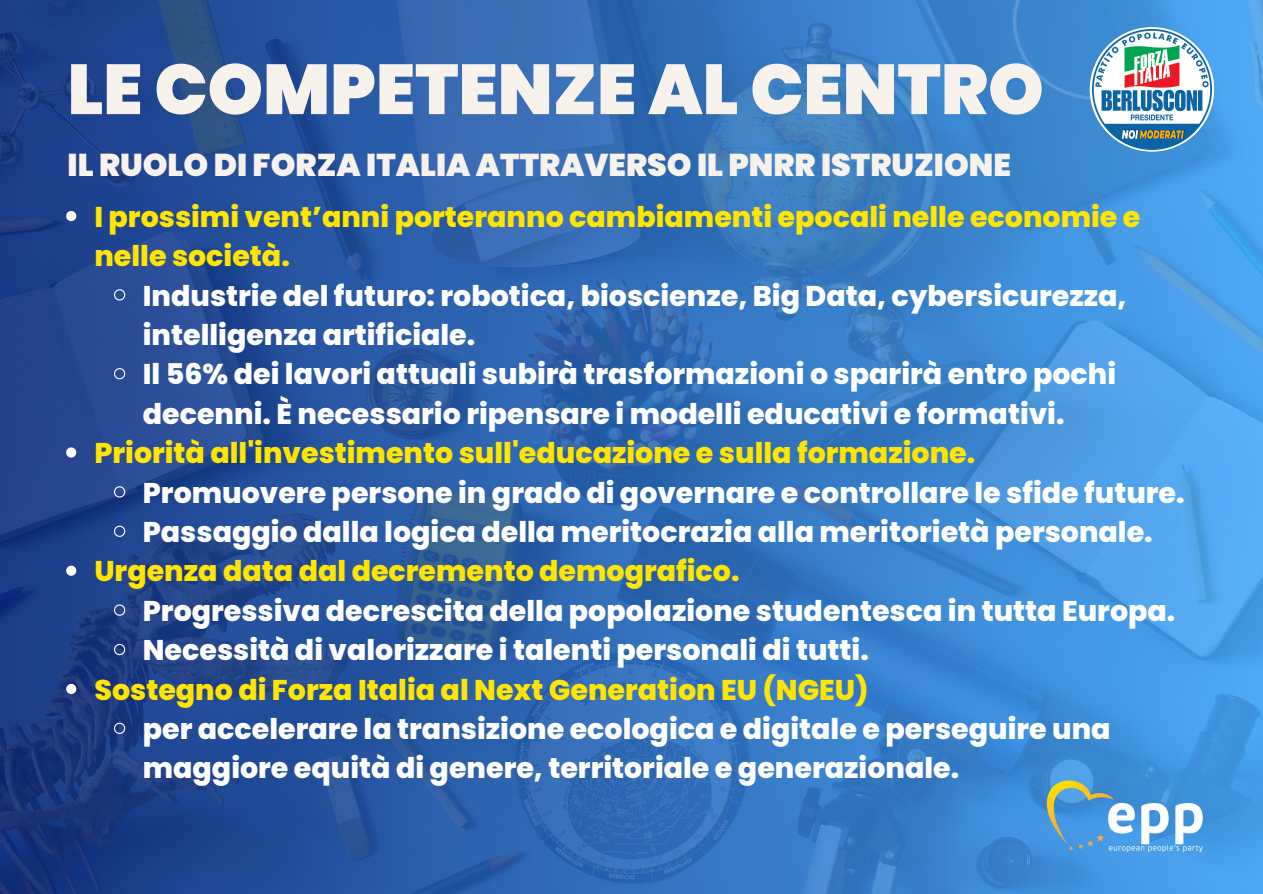
<style>
.page{position:relative;width:1263px;height:894px;background:#fff}
.page>*{position:absolute;margin:0;border:0;box-sizing:border-box;transform-origin:0 0}
.t1{font:900 70.5px "Poppins";color:#f8f2ed}
.t2{font:900 31.5px "Poppins";color:#f8f2ed}
.t3{font:800 28.5px/39.3px "Poppins";color:#fff}
.t4{font:800 28.5px/39.3px "Poppins";color:#ffe500}
</style>
<div class="page">
<img style="left:0;top:0;width:1263px;height:893px">
<svg style="left:66px;top:211px;width:10px;height:10px"></svg>
<svg style="left:113px;top:288px;width:13px;height:13px"></svg>
<svg style="left:113px;top:367px;width:13px;height:13px"></svg>
<svg style="left:66px;top:447px;width:10px;height:10px"></svg>
<svg style="left:113px;top:485px;width:13px;height:13px"></svg>
<svg style="left:113px;top:524px;width:13px;height:13px"></svg>
<svg style="left:66px;top:565px;width:10px;height:10px"></svg>
<svg style="left:113px;top:603px;width:13px;height:13px"></svg>
<svg style="left:113px;top:643px;width:13px;height:12px"></svg>
<svg style="left:66px;top:683px;width:10px;height:10px"></svg>
<svg style="left:113px;top:721px;width:13px;height:13px"></svg>
<img style="left:1031px;top:767px;width:188px;height:97px">
<img style="left:1092px;top:30px;width:120px;height:119px">
<p class="t1" style="left:68px;top:40px;width:978px">LE COMPETENZE AL CENTRO</p>
<p class="t2" style="left:68px;top:143px;width:945px">IL RUOLO DI FORZA ITALIA ATTRAVERSO IL PNRR ISTRUZIONE</p>
<p class="t4" style="left:94px;top:197px;width:1047px">I prossimi vent’anni porteranno cambiamenti epocali nelle economie e nelle società.</p>
<p class="t3" style="left:143px;top:276px;width:985px">Industrie del futuro: robotica, bioscienze, Big Data, cybersicurezza, intelligenza artificiale.</p>
<p class="t3" style="left:143px;top:354px;width:975px">Il 56% dei lavori attuali subirà trasformazioni o sparirà entro pochi decenni. È necessario ripensare i modelli educativi e formativi.</p>
<p class="t4" style="left:94px;top:433px;width:882px">Priorità all'investimento sull'educazione e sulla formazione.</p>
<p class="t3" style="left:143px;top:473px;width:1043px">Promuovere persone in grado di governare e controllare le sfide future.</p>
<p class="t3" style="left:143px;top:512px;width:1011px">Passaggio dalla logica della meritocrazia alla meritorietà personale.</p>
<p class="t4" style="left:94px;top:551px;width:647px">Urgenza data dal decremento demografico.</p>
<p class="t3" style="left:143px;top:591px;width:1034px">Progressiva decrescita della popolazione studentesca in tutta Europa.</p>
<p class="t3" style="left:143px;top:630px;width:728px">Necessità di valorizzare i talenti personali di tutti.</p>
<p class="t4" style="left:94px;top:669px;width:776px">Sostegno di Forza Italia al Next Generation EU (NGEU)</p>
<p class="t3" style="left:143px;top:709px;width:969px">per accelerare la transizione ecologica e digitale e perseguire una maggiore equità di genere, territoriale e generazionale.</p>
</div>
